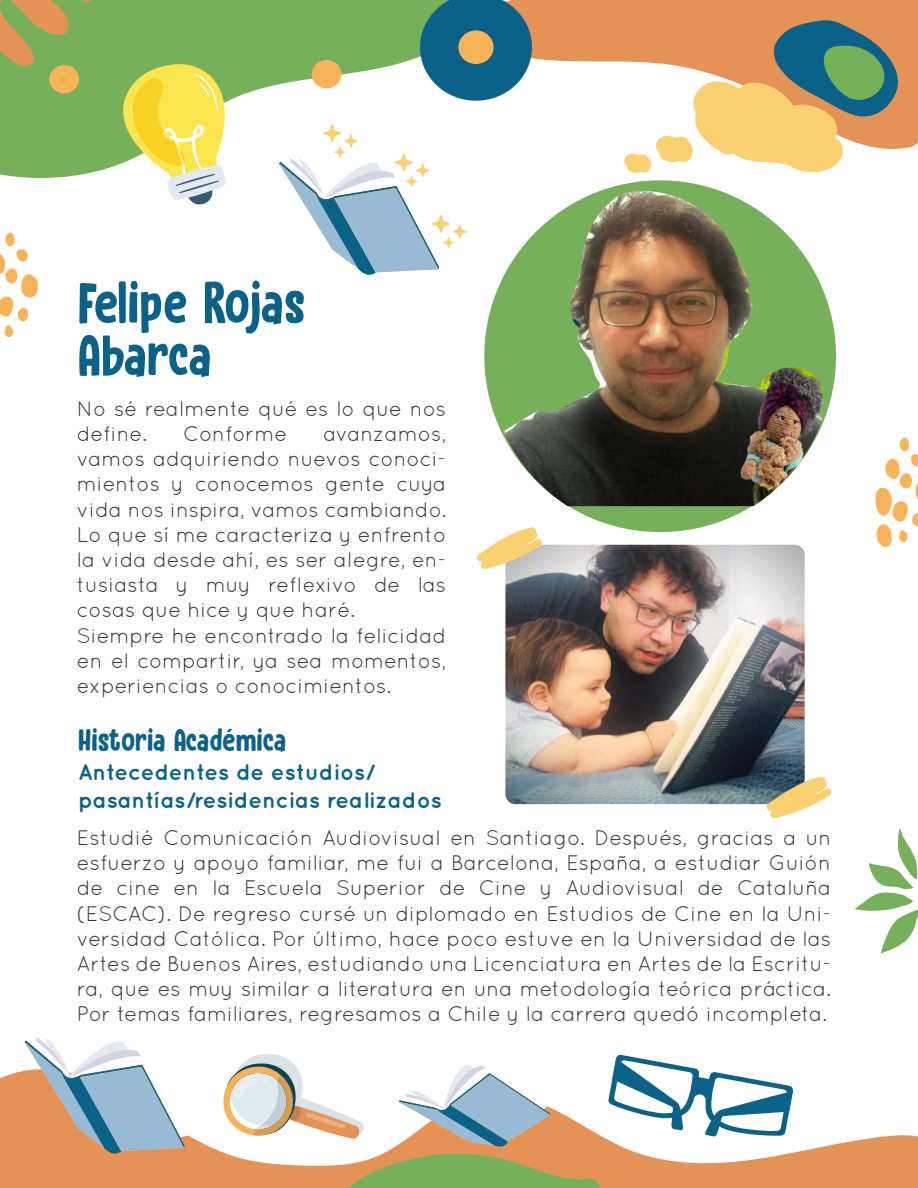
<style>
.page{position:relative;width:918px;height:1188px;background:#fff}
.page>*{position:absolute;margin:0;border:0;box-sizing:border-box;transform-origin:0 0}
.t1{font:58.35px/52.5px "Instant Harmony DEMO";letter-spacing:-.01em;color:#0b6288}
.t2{font:31.5px "Instant Harmony DEMO";letter-spacing:-.015em;color:#0b6288}
.t3{font:700 22.5px/28.5px "Quicksand";color:#0b6288}
.t4{font:21px/25.2px "Quicksand";color:#2f3737}
</style>
<div class="page">
<svg style="left:0;top:1070px;width:918px;height:118px;fill:#e49256"></svg>
<div style="left:484px;top:180px;width:352px;height:352px;background:#76b05b;border-radius:50%"></div>
<svg style="left:875px;top:437px;width:43px;height:110px"></svg>
<svg style="left:532px;top:0;width:386px;height:149px;fill:#e49256"></svg>
<svg style="left:855px;top:828px;width:63px;height:126px"></svg>
<img style="left:505px;top:191px;width:321px;height:315px">
<svg style="left:25px;top:1037px;width:167px;height:121px"></svg>
<svg style="left:221px;top:1054px;width:380px;height:134px"></svg>
<svg style="left:608px;top:1054px;width:185px;height:83px"></svg>
<img style="left:505px;top:545px;width:300px;height:259px">
<svg style="left:766px;top:776px;width:66px;height:43px"></svg>
<svg style="left:477px;top:527px;width:67px;height:42px"></svg>
<svg style="left:624px;top:19px;width:275px;height:154px"></svg>
<svg style="left:0;top:0;width:532px;height:338px"></svg>
<h1 class="t1" style="left:78px;top:276px;width:230px">Felipe Rojas<br>Abarca</h1>
<p class="t4" style="left:77px;top:396px;width:371px">No sé realmente qué es lo que nos define.</p>
<p class="t4" style="left:183px;top:421px;width:106px">Conforme</p>
<p class="t4" style="left:77px;top:421px;width:371px;text-indent:246px">avanzamos, vamos adquiriendo nuevos conoci&shy;mientos y conocemos gente cuya vida nos inspira, vamos cambiando.<br>Lo que sí me caracteriza y enfrento la vida desde ahí, es ser alegre, en&shy;tusiasta y muy reflexivo de las cosas que hice y que haré.<br>Siempre he encontrado la felicidad en el compartir, ya sea momentos, experiencias o conocimientos.</p>
<h2 class="t2" style="left:78px;top:722px;width:210px">Historia Académica</h2>
<p class="t3" style="left:78px;top:757px;width:365px">Antecedentes de estudios/ pasantías/residencias realizados</p>
<p class="t4" style="left:77px;top:825px;width:756px;text-align:justify">Estudié Comunicación Audiovisual en Santiago. Después, gracias a un esfuerzo y apoyo familiar, me fui a Barcelona, España, a estudiar Guión de cine en la Escuela Superior de Cine y Audiovisual de Cataluña (ESCAC). De regreso cursé un diplomado en Estudios de Cine en la Uni&shy;versidad Católica. Por último, hace poco estuve en la Universidad de las Artes de Buenos Aires, estudiando una Licenciatura en Artes de la Escritu&shy;ra, que es muy similar a literatura en una metodología teórica práctica.<br>Por temas familiares, regresamos a Chile y la carrera quedó incompleta.</p>
</div>
